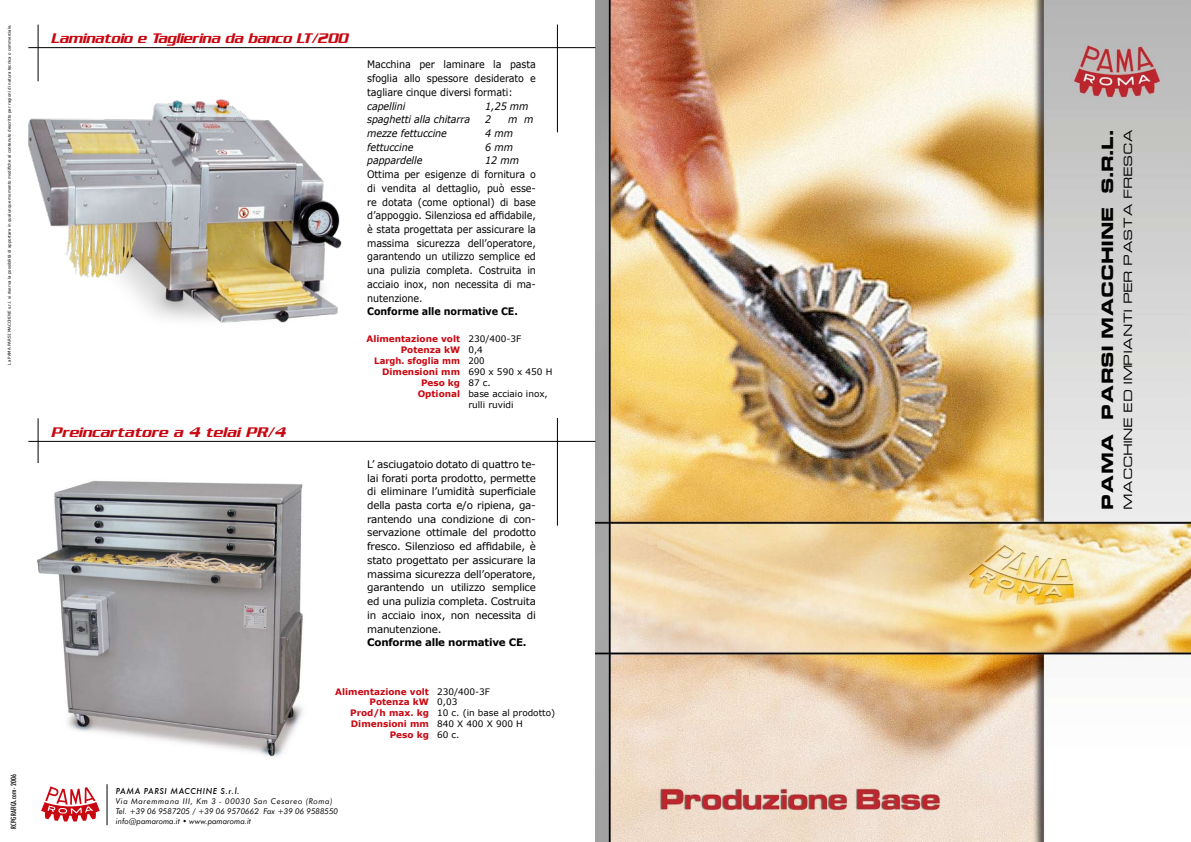
<style>
.page{position:relative;width:1191px;height:842px;background:#fff}
.page>*{position:absolute;margin:0;border:0;box-sizing:border-box;transform-origin:0 0}
.t1{font:17px "Microgramma Bld Ext";letter-spacing:.075em;color:#000}
.t2{font:italic 15.1px "Serpentine ICG";letter-spacing:-.01em;color:#c90711;scale:.95 1}
.t3{font:italic 15.1px "Serpentine ICG";letter-spacing:-.01em;color:#c90711}
.t4{font:12.5px "Microgramma";letter-spacing:.075em;color:#000;scale:1.05 1}
.t5{font:10.3px/13.7px "Verdana";letter-spacing:-.01em;color:#000;text-align:justify}
.t6{font:10.3px/13.7px "Verdana";letter-spacing:-.01em;color:#000;text-align:justify;scale:.93 1}
.t7{font:italic 10.3px "Verdana";letter-spacing:-.01em;color:#000;scale:.93 1}
.t8{font:700 10.3px "Verdana";letter-spacing:-.015em;color:#000;scale:.93 1}
.t9{font:700 10.3px "Verdana";letter-spacing:-.015em;color:#000}
.t10{font:700 8.9px "Verdana";color:#c90711}
.t11{font:8.9px "Verdana";color:#000}
.t12{font:700 8.9px "Verdana";color:#c90711;scale:.95 1}
.t13{font:italic 8px/10px "Futura BT";color:#000}
.t14{font:italic 500 8px "Futura";letter-spacing:.075em;color:#000}
.t15{font:500 condensed 7px "Futura";color:#000}
.t16{font:4px "Verdana";color:#000}
.s1{font-weight:400;color:#000}
.s2{font-weight:700;color:#c90711}
</style>
<div class="page">
<img style="left:595px;top:0;width:596px;height:842px">
<hr style="left:38px;top:25px;width:1px;height:56px;background:#000">
<hr style="left:28px;top:47px;width:567px;height:1px;background:#000">
<hr style="left:38px;top:418px;width:1px;height:57px;background:#000">
<hr style="left:28px;top:441px;width:567px;height:1px;background:#000">
<hr style="left:557px;top:418px;width:1px;height:108px;background:#000">
<hr style="left:557px;top:25px;width:1px;height:107px;background:#000">
<img style="left:28px;top:99px;width:314px;height:224px">
<svg style="left:41px;top:786px;width:59px;height:35px"></svg>
<hr style="left:107px;top:784px;width:1px;height:41px;background:#000">
<img style="left:37px;top:463px;width:266px;height:294px">
<p class="t16" style="left:7px;top:365px;width:342px;rotate:-90deg">La PAMA PARSI MACCHINE s.r.l. si riserva la possibilità di apportare in qualunque momento modifiche al contenuto descritto per ragioni di natura tecnica o commerciale.</p>
<p class="t15" style="left:9px;top:829px;width:56px;rotate:-90deg">RCP-GRAFICA.com - 2006</p>
<h2 class="t2" style="left:51px;top:30px;width:314px">Laminatoio e Taglierina da banco LT/200</h2>
<h2 class="t3" style="left:51px;top:424px;width:236px">Preincartatore a 4 telai PR/4</h2>
<p class="t6" style="left:367px;top:58px;width:183px">Macchina per laminare la pasta sfoglia allo spessore desiderato e tagliare cinque diversi formati:</p>
<p class="t7" style="left:367px;top:99px;width:43px">capellini</p>
<p class="t7" style="left:485px;top:99px;width:48px">1,25 mm</p>
<p class="t7" style="left:367px;top:113px;width:112px">spaghetti alla chitarra</p>
<p class="t7" style="left:485px;top:113px;width:8px">2</p>
<p class="t7" style="left:508px;top:113px;width:29px">m m</p>
<p class="t7" style="left:367px;top:127px;width:87px">mezze fettuccine</p>
<p class="t7" style="left:485px;top:127px;width:31px">4 mm</p>
<p class="t7" style="left:367px;top:140px;width:51px">fettuccine</p>
<p class="t7" style="left:485px;top:140px;width:31px">6 mm</p>
<p class="t7" style="left:367px;top:154px;width:61px">pappardelle</p>
<p class="t7" style="left:485px;top:154px;width:38px">12 mm</p>
<p class="t6" style="left:367px;top:168px;width:183px">Ottima per esigenze di fornitura o di vendita al dettaglio, può esse&shy;re dotata (come optional) di base d’appoggio. Silenziosa ed affidabile, è stata progettata per assicurare la massima sicurezza dell’operatore, garantendo un utilizzo semplice ed una pulizia completa. Costruita in acciaio inox, non necessita di ma&shy;nutenzione.</p>
<p class="t8" style="left:367px;top:305px;width:163px">Conforme alle normative CE.</p>
<p class="t10" style="left:366px;top:333px;width:156px">Alimentazione volt <span class="s1">230/400-3F</span></p>
<p class="t10" style="left:401px;top:344px;width:84px">Potenza kW <span class="s1">0,4</span></p>
<p class="t12" style="left:374px;top:355px;width:118px">Largh. sfoglia mm <span class="s1">200</span></p>
<p class="t10" style="left:382px;top:366px;width:172px">Dimensioni mm <span class="s1">690 x 590 x 450 H</span></p>
<p class="t10" style="left:421px;top:377px;width:71px">Peso kg <span class="s1">87 c.</span></p>
<p class="t11" style="left:418px;top:388px;width:132px"><span class="s2">Optional</span> base acciaio inox,</p>
<p class="t11" style="left:468px;top:399px;width:47px">rulli ruvidi</p>
<p class="t5" style="left:367px;top:457px;width:170px">L’ asciugatoio dotato di quattro te&shy;lai forati porta prodotto, permette di eliminare l’umidità superficiale della pasta corta e/o ripiena, ga&shy;rantendo una condizione di con&shy;servazione ottimale del prodotto fresco. Silenzioso ed affidabile, è stato progettato per assicurare la massima sicurezza dell’operatore, garantendo un utilizzo semplice ed una pulizia completa. Costruita in acciaio inox, non necessita di manutenzione.</p>
<p class="t9" style="left:367px;top:636px;width:161px">Conforme alle normative CE.</p>
<p class="t10" style="left:335px;top:685px;width:156px">Alimentazione volt <span class="s1">230/400-3F</span></p>
<p class="t10" style="left:369px;top:696px;width:89px">Potenza kW <span class="s1">0,03</span></p>
<p class="t11" style="left:350px;top:707px;width:207px"><span class="s2">Prod/h max. kg</span> 10 c. (in base al prodotto)</p>
<p class="t10" style="left:351px;top:718px;width:173px">Dimensioni mm <span class="s1">840 X 400 X 900 H</span></p>
<p class="t10" style="left:390px;top:729px;width:71px">Peso kg <span class="s1">60 c.</span></p>
<p class="t14" style="left:116px;top:786px;width:125px">PAMA PARSI MACCHINE S.r.l.</p>
<p class="t13" style="left:116px;top:796px;width:224px">Via Maremmana III, Km 3 - 00030 San Cesareo (Roma)<br>Tel. +39 06 9587205 / +39 06 9570662 Fax +39 06 9588550 info@pamaroma.it • www.pamaroma.it</p>
<h1 class="t1" style="left:1096px;top:509px;width:380px;rotate:-90deg">Pama Parsi Macchine S.r.l.</h1>
<p class="t4" style="left:1119px;top:509px;width:362px;rotate:-90deg">MACCHINE ED IMPIANTI PER PASTA FRESCA</p>
</div>
